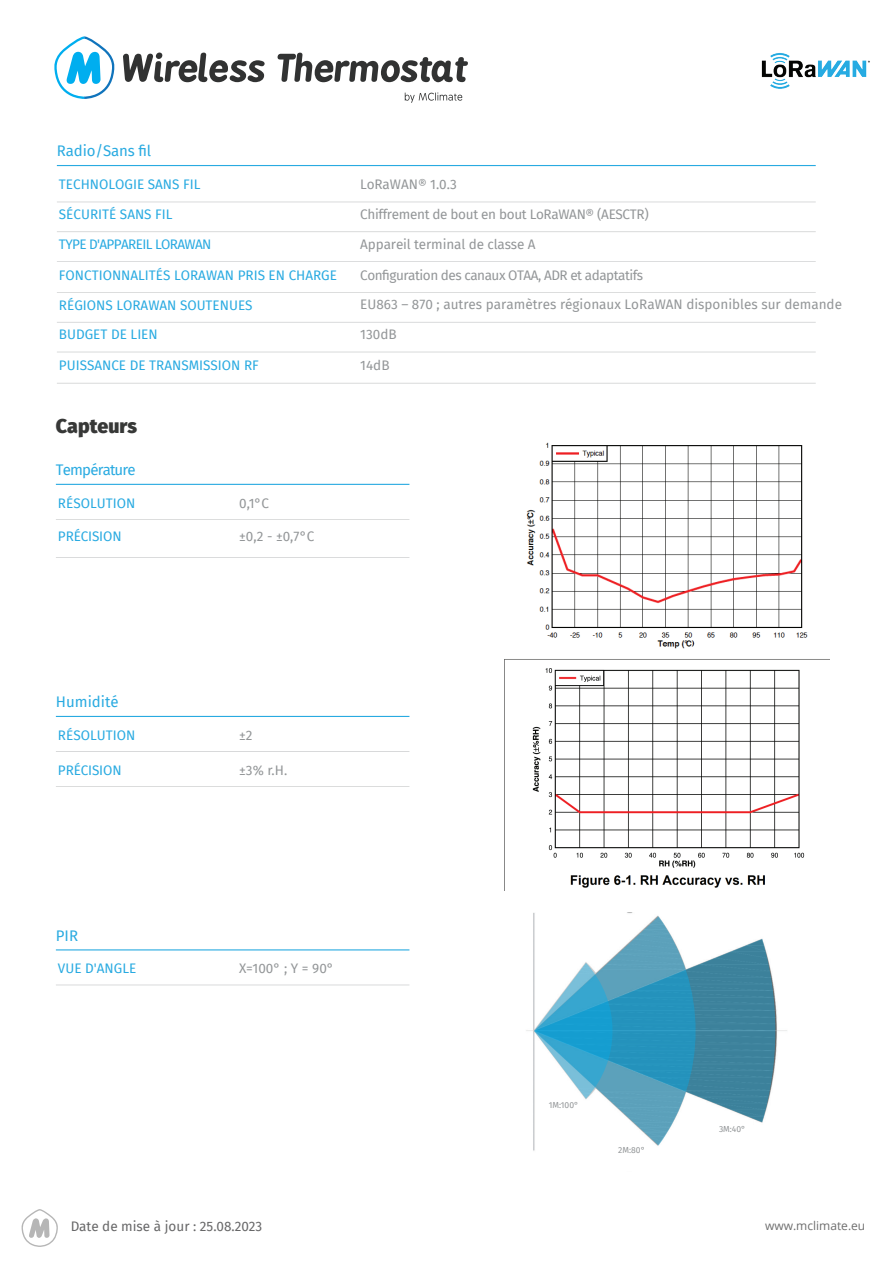
<style>
.page{position:relative;width:893px;height:1263px;background:#fff}
.page>*{position:absolute;margin:0;border:0;box-sizing:border-box;transform-origin:0 0}
.t1{font:900 19.5px "Fira Sans";color:#373837}
.t2{font:15px "Fira Sans";letter-spacing:-.01em;color:#29aae1}
.t3{font:15px "Fira Sans";letter-spacing:-.055em;color:#29aae1}
.t4{font:13.5px "Fira Sans";letter-spacing:-.01em;color:#939698}
.t5{font:13.5px "Fira Sans";color:#29aae1}
.t6{font:13.5px "Fira Sans";letter-spacing:-.035em;color:#939698}
.t7{font:13.5px "Fira Sans";color:#676768}
.t8{font:13.5px "Fira Sans";letter-spacing:-.045em;color:#29aae1}
.t9{font:12px "Open Sans";color:#6e6e6e}
.t10{font:8.55px "Fira Sans";color:#939698}
</style>
<div class="page">
<img style="left:526px;top:442px;width:282px;height:207px">
<hr style="left:56px;top:519px;width:353px;height:1px;background:#939698">
<hr style="left:56px;top:484px;width:353px;height:1px;background:#29aae1">
<hr style="left:56px;top:557px;width:353px;height:1px;background:#939698">
<hr style="left:56px;top:751px;width:353px;height:1px;background:#939698">
<hr style="left:56px;top:716px;width:353px;height:1px;background:#29aae1">
<hr style="left:56px;top:786px;width:353px;height:1px;background:#939698">
<hr style="left:57px;top:202px;width:759px;height:1px;background:#939698">
<hr style="left:57px;top:165px;width:759px;height:1px;background:#29aae1">
<hr style="left:57px;top:231px;width:759px;height:1px;background:#939698">
<hr style="left:57px;top:261px;width:759px;height:1px;background:#939698">
<hr style="left:57px;top:292px;width:759px;height:1px;background:#939698">
<hr style="left:57px;top:322px;width:759px;height:1px;background:#939698">
<hr style="left:57px;top:352px;width:759px;height:1px;background:#939698">
<hr style="left:57px;top:383px;width:759px;height:1px;background:#939698">
<svg style="left:22px;top:1209px;width:36px;height:38px"></svg>
<img style="left:761px;top:53px;width:109px;height:36px">
<svg style="left:54px;top:36px;width:61px;height:63px"></svg>
<svg style="left:123px;top:53px;width:142px;height:29px"></svg>
<svg style="left:278px;top:53px;width:190px;height:29px"></svg>
<svg style="left:405px;top:93px;width:57px;height:10px"></svg>
<img style="left:504px;top:659px;width:326px;height:231px">
<hr style="left:56px;top:984px;width:353px;height:1px;background:#939698">
<hr style="left:56px;top:949px;width:353px;height:1px;background:#29aae1">
<img style="left:526px;top:912px;width:261px;height:239px">
<svg style="left:534px;top:916px;width:241px;height:229px"></svg>
<div style="left:543px;top:1097px;width:39px;height:18px;background:#fff"></div>
<div style="left:713px;top:1120px;width:40px;height:19px;background:#fff"></div>
<div style="left:613px;top:1141px;width:39px;height:19px;background:#fff"></div>
<p class="t2" style="left:57px;top:140px;width:96px">Radio/Sans fil</p>
<p class="t5" style="left:59px;top:174px;width:143px">TECHNOLOGIE SANS FIL</p>
<p class="t4" style="left:360px;top:174px;width:98px">LoRaWAN® 1.0.3</p>
<p class="t5" style="left:59px;top:204px;width:115px">SÉCURITÉ SANS FIL</p>
<p class="t4" style="left:360px;top:204px;width:290px">Chiffrement de bout en bout LoRaWAN® (AESCTR)</p>
<p class="t8" style="left:59px;top:234px;width:154px">TYPE D'APPAREIL LORAWAN</p>
<p class="t4" style="left:360px;top:234px;width:177px">Appareil terminal de classe A</p>
<p class="t5" style="left:59px;top:265px;width:280px">FONCTIONNALITÉS LORAWAN PRIS EN CHARGE</p>
<p class="t5" style="left:59px;top:295px;width:195px">RÉGIONS LORАWAN SOUTENUES</p>
<p class="t6" style="left:360px;top:265px;width:284px">Configuration des canaux OTAA, ADR et adaptatifs</p>
<p class="t4" style="left:360px;top:294px;width:483px">EU863 – 870 ; autres paramètres régionaux LoRaWAN disponibles sur demande</p>
<p class="t5" style="left:59px;top:324px;width:100px">BUDGET DE LIEN</p>
<p class="t4" style="left:360px;top:324px;width:38px">130dB</p>
<p class="t5" style="left:59px;top:355px;width:201px">PUISSANCE DE TRANSMISSION RF</p>
<p class="t4" style="left:360px;top:355px;width:31px">14dB</p>
<h1 class="t1" style="left:56px;top:409px;width:83px">Capteurs</h1>
<p class="t3" style="left:56px;top:458px;width:81px">Température</p>
<p class="t5" style="left:58px;top:493px;width:79px">RÉSOLUTION</p>
<p class="t4" style="left:239px;top:493px;width:31px">0,1°C</p>
<p class="t5" style="left:58px;top:526px;width:65px">PRÉCISION</p>
<p class="t4" style="left:239px;top:526px;width:77px">±0,2 - ±0,7°C</p>
<p class="t2" style="left:56px;top:691px;width:64px">Humidité</p>
<p class="t5" style="left:58px;top:725px;width:79px">RÉSOLUTION</p>
<p class="t4" style="left:239px;top:725px;width:15px">±2</p>
<p class="t5" style="left:58px;top:760px;width:65px">PRÉCISION</p>
<p class="t4" style="left:239px;top:760px;width:50px">±3% r.H.</p>
<p class="t2" style="left:56px;top:924px;width:24px">PIR</p>
<p class="t5" style="left:58px;top:958px;width:80px">VUE D'ANGLE</p>
<p class="t4" style="left:239px;top:958px;width:96px">X=100° ; Y = 90°</p>
<p class="t7" style="left:71px;top:1216px;width:193px">Date de mise à jour : 25.08.2023</p>
<p class="t10" style="left:549px;top:1099px;width:31px">1M:100°</p>
<p class="t10" style="left:618px;top:1143px;width:28px">2M:80°</p>
<p class="t10" style="left:719px;top:1122px;width:28px">3M:40°</p>
<p class="t9" style="left:765px;top:1218px;width:102px">www.mclimate.eu</p>
</div>
